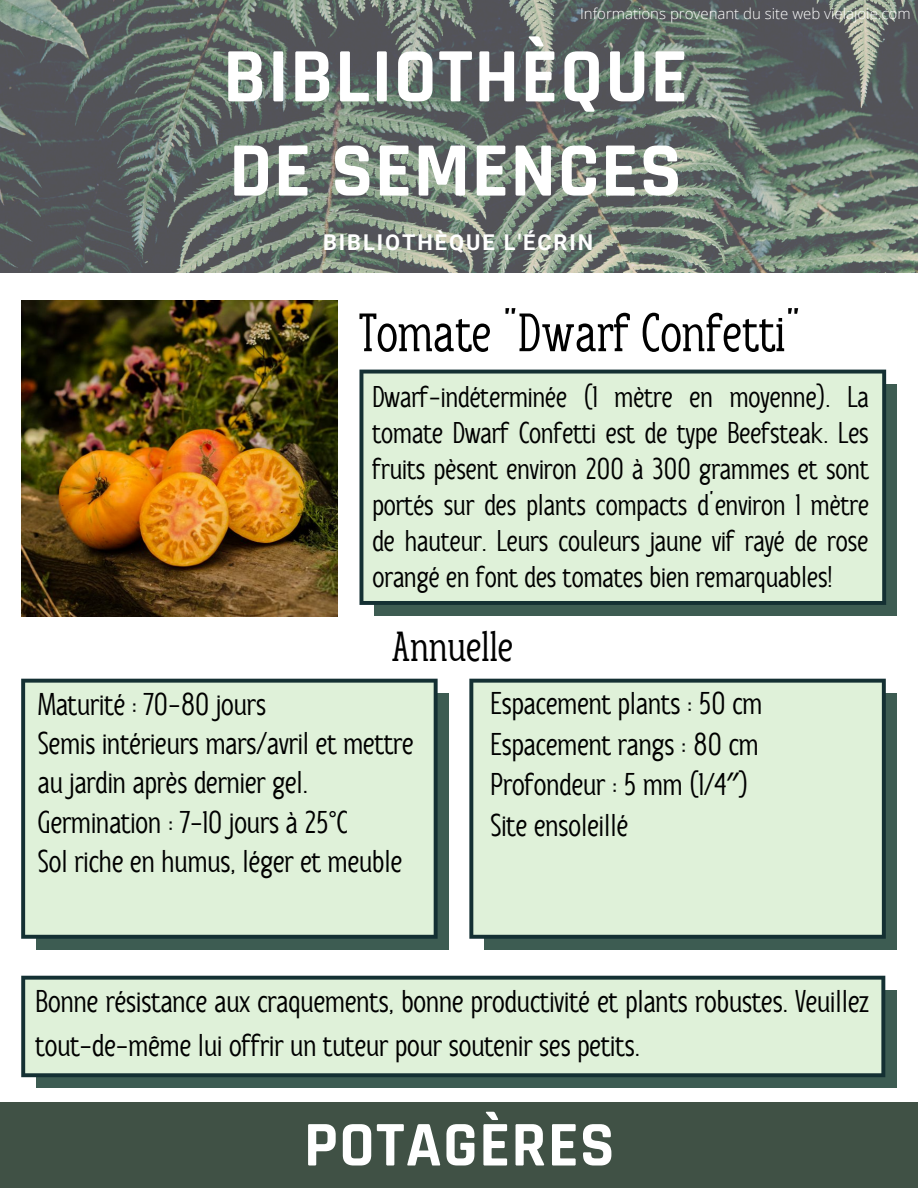
<style>
.page{position:relative;width:918px;height:1188px;background:#fff}
.page>*{position:absolute;margin:0;border:0;box-sizing:border-box;transform-origin:0 0}
.t1{font:700 77.85px/94.2px "Rajdhani";letter-spacing:.02em;color:#fff}
.t2{font:700 64.35px "Rajdhani";letter-spacing:.02em;color:#fff}
.t3{font:53.85px "Anicon Slab";color:#000}
.t4{font:42px "Anicon Slab";color:#000}
.t5{font:31.5px/39.3px "Anicon Sans";color:#000}
.t6{font:30px/36px "Anicon Sans";color:#000;text-align:justify}
.t7{font:700 21.75px "Roboto";letter-spacing:.09em;color:#fff}
.t8{font:300 15px "Open Sans";color:#fff}
.s1{font-family:"Noto Sans"}
</style>
<div class="page">
<img style="left:0;top:0;width:918px;height:273px">
<div style="left:0;top:1103px;width:918px;height:85px;background:#405145"></div>
<img style="left:21px;top:300px;width:316px;height:316px">
<div style="left:375px;top:385px;width:522px;height:231px;background:#3d5c52"></div>
<div style="left:359px;top:370px;width:527px;height:235px;background:#dff1d9"></div>
<div style="left:36px;top:694px;width:413px;height:256px;background:#3d5c52"></div>
<div style="left:21px;top:679px;width:417px;height:260px;background:#dff1d9"></div>
<div style="left:484px;top:694px;width:413px;height:256px;background:#3d5c52"></div>
<div style="left:469px;top:679px;width:417px;height:260px;background:#dff1d9"></div>
<div style="left:36px;top:991px;width:860px;height:97px;background:#3d5c52"></div>
<svg style="left:21px;top:976px;width:864px;height:101px;background:#cee1cb"></svg>
<p class="t8" style="left:580px;top:3px;width:332px">Informations provenant du site web vielajoie.com</p>
<p class="t1" style="left:223px;top:32px;width:466px">BIBLIOTHÈQUE<br>DE SEMENCES</p>
<p class="t7" style="left:323px;top:230px;width:272px">BIBLIOTHÈQUE L'ÉCRIN</p>
<p class="t3" style="left:359px;top:303px;width:443px">Tomate "Dwarf Confetti"</p>
<p class="t6" style="left:372px;top:378px;width:498px">Dwarf-indéterminée (1 mètre en moyenne). La tomate Dwarf Confetti est de type Beefsteak. Les fruits pèsent environ 200 à 300 grammes et sont portés sur des plants compacts d’environ 1 mètre de hauteur. Leurs couleurs jaune vif rayé de rose orangé en font des tomates bien remarquables!</p>
<p class="t4" style="left:392px;top:623px;width:123px">Annuelle</p>
<p class="t5" style="left:38px;top:684px;width:230px">Maturité : 70-80 jours</p>
<p class="t5" style="left:38px;top:723px;width:377px">Semis intérieurs mars/avril et mettre au jardin après dernier gel.</p>
<p class="t5" style="left:38px;top:802px;width:311px">Germination : 7-10 jours à 25°C</p>
<p class="t5" style="left:38px;top:842px;width:366px">Sol riche en humus, léger et meuble</p>
<p class="t5" style="left:490px;top:684px;width:274px">Espacement plants : 50 cm</p>
<p class="t5" style="left:490px;top:724px;width:270px">Espacement rangs : 80 cm</p>
<p class="t5" style="left:490px;top:765px;width:259px">Profondeur : 5 mm (1/4<span class="s1">″</span>)</p>
<p class="t5" style="left:490px;top:805px;width:133px">Site ensoleillé</p>
<p class="t5" style="left:36px;top:979px;width:835px;line-height:43.8px">Bonne résistance aux craquements, bonne productivité et plants robustes. Veuillez tout-de-même lui offrir un tuteur pour soutenir ses petits.</p>
<p class="t2" style="left:304px;top:1106px;width:312px">POTAGÈRES</p>
</div>
